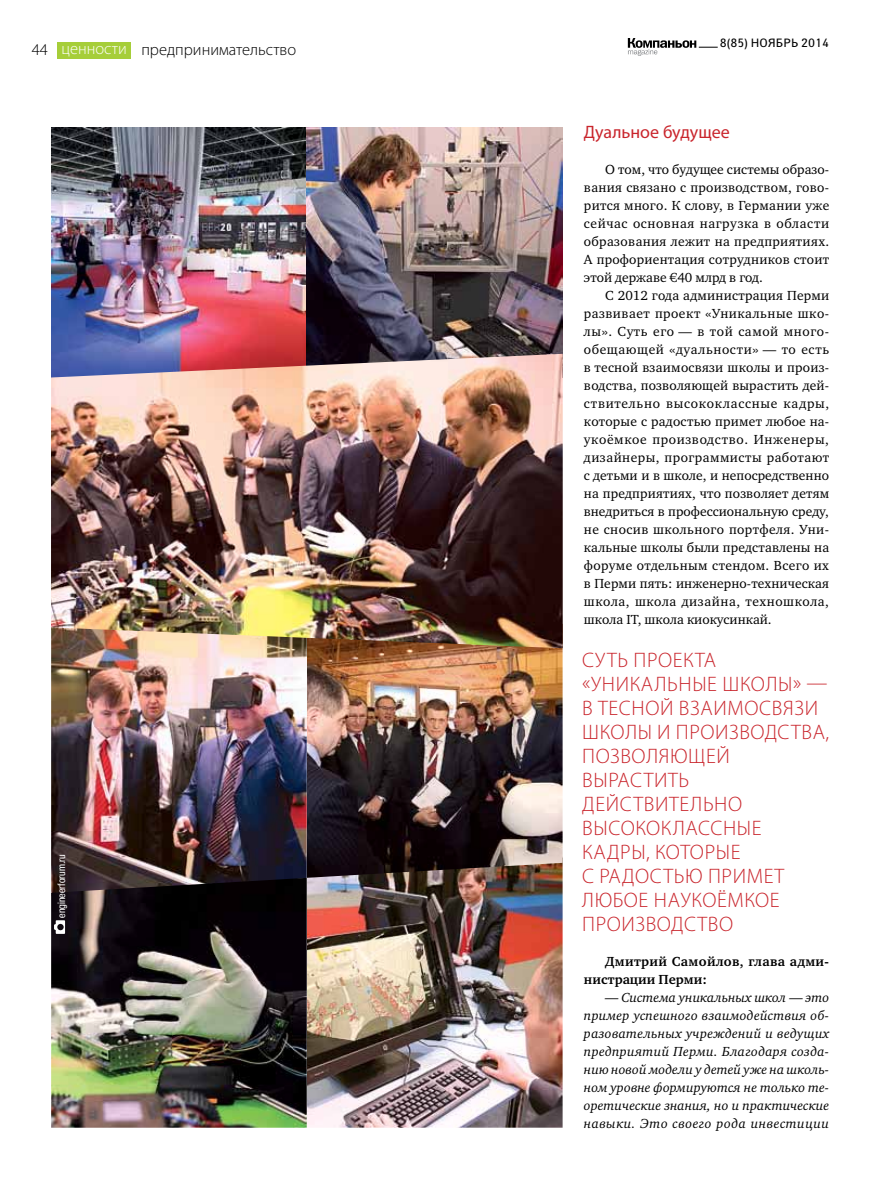
<style>
.page{position:relative;width:893px;height:1191px;background:#fff}
.page>*{position:absolute;margin:0;border:0;box-sizing:border-box;transform-origin:0 0}
.t1{font:300 21px/24px "Myriad Pro";letter-spacing:.11em;color:#c9252c}
.t2{font:18px "Myriad Pro";color:#c9252c}
.t3{font:300 16.5px "Myriad Pro";color:#000}
.t4{font:300 16.5px "Myriad Pro";color:#fff}
.t5{font:13.5px/18px "Charter ITC";letter-spacing:.015em;color:#000;text-align:justify}
.t6{font:italic 13.5px/18px "Charter ITC";letter-spacing:.03em;color:#000;text-align:justify}
.t7{font:700 13.5px/18px "Charter ITC";letter-spacing:.025em;color:#000}
.t8{font:12px "Yanus";color:#000}
.t9{font:10.5px "Pragmatica Cond C";color:#fff}
</style>
<div class="page">
<svg style="left:628px;top:38px;width:90px;height:18px"></svg>
<div style="left:57px;top:42px;width:74px;height:17px;background:#a6ce39"></div>
<img style="left:307px;top:877px;width:256px;height:250px">
<img style="left:51px;top:648px;width:256px;height:230px">
<img style="left:307px;top:648px;width:256px;height:229px">
<img style="left:51px;top:128px;width:512px;height:226px">
<img style="left:51px;top:354px;width:512px;height:294px">
<img style="left:51px;top:878px;width:256px;height:249px">
<svg style="left:54px;top:920px;width:11px;height:14px"></svg>
<p class="t3" style="left:32px;top:40px;width:18px">44</p>
<p class="t4" style="left:62px;top:39px;width:67px">ценности</p>
<p class="t3" style="left:141px;top:40px;width:156px">предпринимательство</p>
<p class="t9" style="left:55px;top:917px;width:65px;rotate:-90deg">engineerforum.ru</p>
<p class="t8" style="left:720px;top:36px;width:111px">8(85) НОЯБРЬ 2014</p>
<h2 class="t2" style="left:584px;top:121px;width:147px">Дуальное будущее</h2>
<p class="t5" style="left:584px;top:160px;width:247px;text-indent:21px">О том, что будущее системы образо&shy;вания связано с производством, гово&shy;рится много. К слову, в Германии уже сейчас основная нагрузка в области образования лежит на предприятиях.<br>А профориентация сотрудников стоит этой державе €40 млрд в год.</p>
<p class="t5" style="left:584px;top:286px;width:247px;text-indent:21px">С 2012 года администрация Перми развивает проект «Уникальные шко&shy;лы». Суть его — в той самой много&shy;обещающей «дуальности» — то есть в тесной взаимосвязи школы и произ&shy;водства, позволяющей вырастить дей&shy;ствительно высококлассные кадры, которые с радостью примет любое на&shy;укоёмкое производство. Инженеры, дизайнеры, программисты работают с детьми и в школе, и непосредственно на предприятиях, что позволяет детям внедриться в профессиональную среду, не сносив школьного портфеля. Уни&shy;кальные школы были представлены на форуме отдельным стендом. Всего их в Перми пять: инженерно-техническая школа, школа дизайна, техношкола, школа IT, школа киокусинкай.</p>
<h1 class="t1" style="left:582px;top:647px;width:64px">Суть прое</h1>
<h1 class="t1" style="left:683px;top:647px;width:24px">кта</h1>
<h1 class="t1" style="left:582px;top:671px;width:22px">«Уни</h1>
<h1 class="t1" style="left:630px;top:671px;width:199px">кальные школы» —</h1>
<h1 class="t1" style="left:582px;top:695px;width:12px">втесно</h1>
<h1 class="t1" style="left:660px;top:695px;width:55px">й взаимосв</h1>
<h1 class="t1" style="left:783px;top:695px;width:33px">язи</h1>
<h1 class="t1" style="left:582px;top:719px;width:88px">школы ипрои</h1>
<h1 class="t1" style="left:729px;top:719px;width:24px">зводства</h1>
<h1 class="t1" style="left:825px;top:719px;width:5px">,</h1>
<h1 class="t1" style="left:582px;top:743px;width:149px">позволяющей вырастит</h1>
<h1 class="t1" style="left:679px;top:767px;width:12px">ь</h1>
<h1 class="t1" style="left:582px;top:791px;width:50px">действите</h1>
<h1 class="t1" style="left:582px;top:791px;width:146px;text-indent:108px">льно высококлассн</h1>
<h1 class="t1" style="left:737px;top:815px;width:24px">ые</h1>
<h1 class="t1" style="left:582px;top:839px;width:97px">кадр ы, котор</h1>
<h1 class="t1" style="left:716px;top:839px;width:24px">ые</h1>
<h1 class="t1" style="left:582px;top:863px;width:13px">срадост</h1>
<h1 class="t1" style="left:674px;top:863px;width:48px">ью примет</h1>
<h1 class="t1" style="left:582px;top:887px;width:43px">любое</h1>
<h1 class="t1" style="left:654px;top:887px;width:114px">наукоёмкое</h1>
<h1 class="t1" style="left:582px;top:911px;width:14px">прои</h1>
<h1 class="t1" style="left:635px;top:911px;width:24px">зводство</h1>
<p class="t7" style="left:584px;top:952px;width:247px;text-indent:21px">Дмитрий Самойлов, глава адми&shy;нистрации Перми:</p>
<p class="t6" style="left:584px;top:988px;width:247px;text-indent:21px">— Система уникальных школ — это пример успешного взаимодействия об&shy;разовательных учреждений и ведущих предприятий Перми. Благодаря созда&shy;нию новой модели у детей уже на школь&shy;ном уровне формируются не только те&shy;оретические знания, но и практические навыки. Это своего рода инвестиции</p>
</div>
